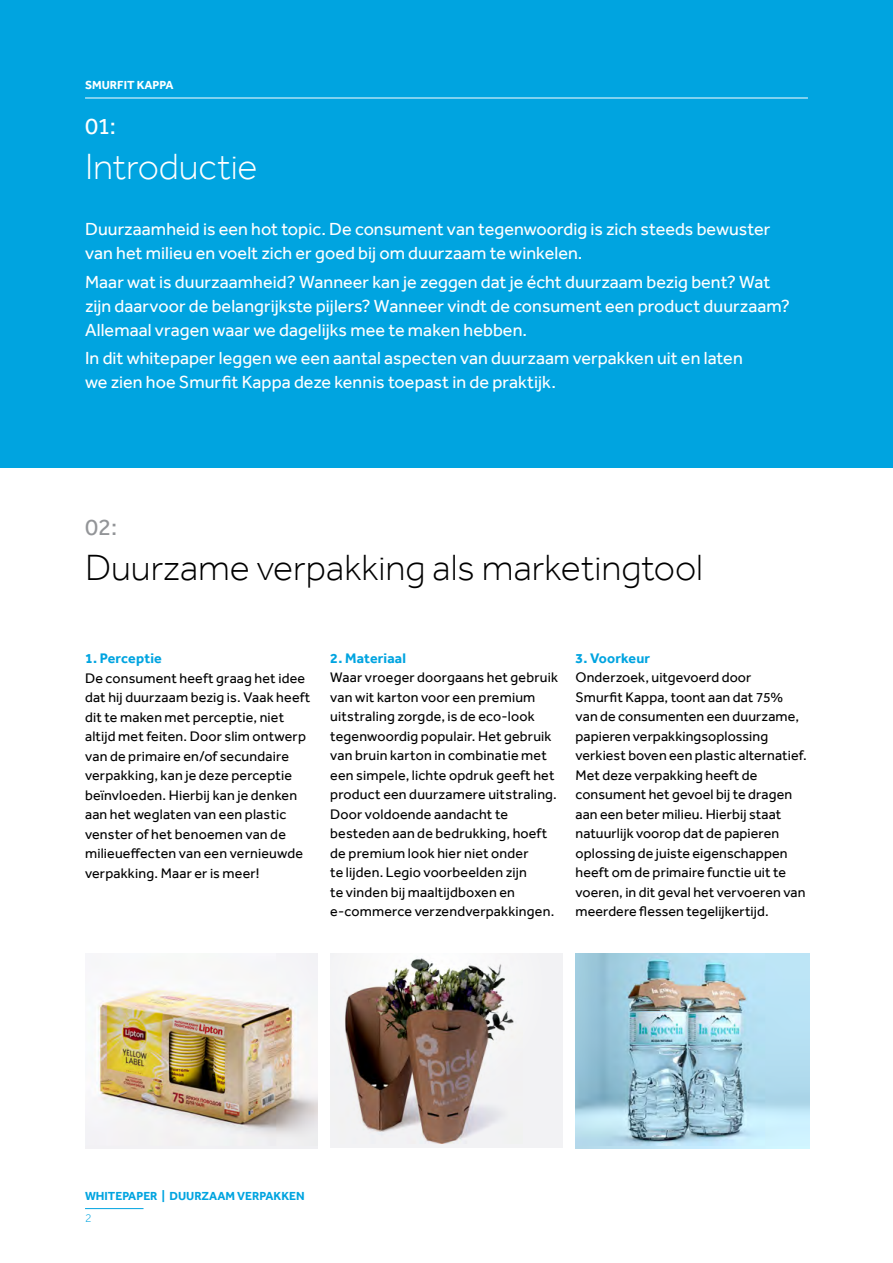
<style>
.page{position:relative;width:893px;height:1263px;background:#fff}
.page>*{position:absolute;margin:0;border:0;box-sizing:border-box;transform-origin:0 0}
.t1{font:300 37.5px "Effra Corp";color:#000}
.t2{font:300 37.5px "Effra Corp";color:#fff}
.t3{font:24px "Effra Corp";color:#939598}
.t4{font:24px "Effra Corp";color:#fff}
.t5{font:18px/24px "Effra Corp";letter-spacing:.005em;color:#fff}
.t6{font:14.25px/19.5px "Effra Corp";letter-spacing:.01em;color:#000}
.t7{font:700 14.25px "Effra Corp";letter-spacing:.01em;color:#00a4e0}
.t8{font:700 12px "Effra Corp";color:#00a4e0}
.t9{font:700 12px "Effra Corp";color:#fff}
.t10{font:300 12px "Effra Corp";color:#00a4e0}
</style>
<div class="page">
<img style="left:85px;top:954px;width:232px;height:194px">
<img style="left:575px;top:954px;width:234px;height:194px">
<img style="left:330px;top:954px;width:233px;height:194px">
<hr style="left:85px;top:1208px;width:59px;height:1px;background:#00a4e0">
<div style="left:0;top:0;width:893px;height:468px;background:#00a4e0"></div>
<hr style="left:85px;top:98px;width:723px;height:1px;background:#fff">
<p class="t9" style="left:85px;top:78px;width:90px">SMURFIT KAPPA</p>
<h2 class="t4" style="left:85px;top:112px;width:32px">01:</h2>
<h1 class="t2" style="left:85px;top:145px;width:174px">Introductie</h1>
<p class="t5" style="left:85px;top:217px;width:687px">Duurzaamheid is een hot topic. De consument van tegenwoordig is zich steeds bewuster van het milieu en voelt zich er goed bij om duurzaam te winkelen.</p>
<p class="t5" style="left:85px;top:270px;width:706px">Maar wat is duurzaamheid? Wanneer kan je zeggen dat je écht duurzaam bezig bent? Wat zijn daarvoor de belangrijkste pijlers? Wanneer vindt de consument een product duurzaam?<br>Allemaal vragen waar we dagelijks mee te maken hebben.</p>
<p class="t5" style="left:85px;top:346px;width:659px">In dit whitepaper leggen we een aantal aspecten van duurzaam verpakken uit en laten we zien hoe Smurfit Kappa deze kennis toepast in de praktijk.</p>
<h2 class="t3" style="left:85px;top:513px;width:34px">02:</h2>
<h1 class="t1" style="left:85px;top:546px;width:619px">Duurzame verpakking als marketingtool</h1>
<p class="t7" style="left:85px;top:650px;width:78px">1. Perceptie</p>
<p class="t6" style="left:85px;top:668px;width:227px">De consument heeft graag het idee dat hij duurzaam bezig is. Vaak heeft dit te maken met perceptie, niet altijd met feiten. Door slim ontwerp van de primaire en/of secundaire verpakking, kan je deze perceptie beïnvloeden. Hierbij kan je denken aan het weglaten van een plastic venster of het benoemen van de milieueffecten van een vernieuwde verpakking. Maar er is meer!</p>
<p class="t7" style="left:330px;top:649px;width:77px">2. Materiaal</p>
<p class="t6" style="left:330px;top:668px;width:229px">Waar vroeger doorgaans het gebruik van wit karton voor een premium uitstraling zorgde, is de eco-look tegenwoordig populair. Het gebruik van bruin karton in combinatie met een simpele, lichte opdruk geeft het product een duurzamere uitstraling.<br>Door voldoende aandacht te besteden aan de bedrukking, hoeft de premium look hier niet onder<br>te lijden. Legio voorbeelden zijn<br>te vinden bij maaltijdboxen en e-commerce verzendverpakkingen.</p>
<p class="t7" style="left:575px;top:649px;width:76px">3. Voorkeur</p>
<p class="t6" style="left:575px;top:668px;width:233px">Onderzoek, uitgevoerd door<br>Smurfit Kappa, toont aan dat 75% van de consumenten een duurzame, papieren verpakkingsoplossing verkiest boven een plastic alternatief.<br>Met deze verpakking heeft de consument het gevoel bij te dragen aan een beter milieu. Hierbij staat natuurlijk voorop dat de papieren oplossing de juiste eigenschappen heeft om de primaire functie uit te voeren, in dit geval het vervoeren van meerdere flessen tegelijkertijd.</p>
<p class="t8" style="left:85px;top:1189px;width:221px">WHITEPAPER | DUURZAAM VERPAKKEN</p>
<p class="t10" style="left:85px;top:1211px;width:8px">2</p>
</div>
